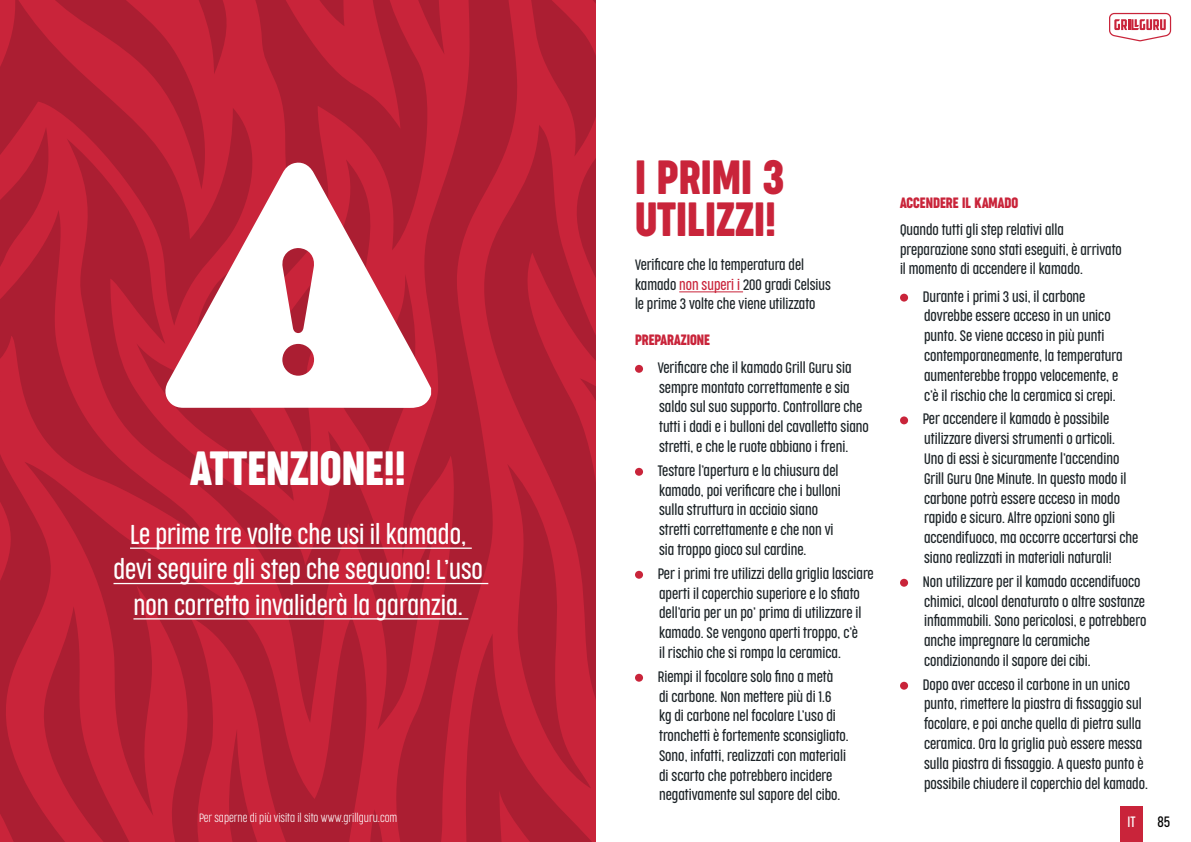
<style>
.page{position:relative;width:1191px;height:842px;background:#fff}
.page>*{position:absolute;margin:0;border:0;box-sizing:border-box;transform-origin:0 0}
.t1{font:45.2px/42.4px "Cocogoose Compressed";color:#c9243a}
.t2{font:45.2px "Cocogoose Compressed";color:#fff}
.t3{font:300 25.4px/35.3px "Cocogoose Compressed";color:#fff;text-align:center}
.t4{font:300 14.1px/19.8px "Cocogoose Compressed";color:#1c2327}
.t5{font:14.1px "Cocogoose Compressed";color:#c9243a}
.t6{font:300 14px/19.4px "Cocogoose Compressed";color:#1c2327}
.t7{font:300 14px "Cocogoose Compressed";color:#fff}
.t8{font:300 14px "Cocogoose Compressed";color:#000}
.t9{font:200 11.3px "Cocogoose Compressed";color:#fff}
.s1{color:#c9243a}
</style>
<div class="page">
<div style="left:1120px;top:806px;width:22px;height:36px;background:#c9243a"></div>
<hr style="left:679px;top:291px;width:64px;height:1px;background:#c9243a">
<div style="left:635px;top:365px;width:8px;height:8px;background:#c9243a;border-radius:50%"></div>
<div style="left:635px;top:468px;width:8px;height:8px;background:#c9243a;border-radius:50%"></div>
<div style="left:635px;top:571px;width:8px;height:8px;background:#c9243a;border-radius:50%"></div>
<div style="left:635px;top:674px;width:8px;height:8px;background:#c9243a;border-radius:50%"></div>
<div style="left:900px;top:294px;width:8px;height:8px;background:#c9243a;border-radius:50%"></div>
<div style="left:900px;top:416px;width:8px;height:8px;background:#c9243a;border-radius:50%"></div>
<div style="left:900px;top:579px;width:8px;height:8px;background:#c9243a;border-radius:50%"></div>
<div style="left:900px;top:682px;width:8px;height:8px;background:#c9243a;border-radius:50%"></div>
<svg style="left:1109px;top:12px;width:62px;height:30px"></svg>
<svg style="left:347px;top:408px;width:45px;height:322px;background:#b72035"></svg>
<svg style="left:347px;top:0;width:45px;height:161px;background:#bc2136"></svg>
<svg style="left:0;top:0;width:347px;height:462px;background:#ba2136"></svg>
<svg style="left:392px;top:0;width:72px;height:842px;background:#bb2136"></svg>
<svg style="left:428px;top:125px;width:36px;height:580px;background:#b42034"></svg>
<svg style="left:0;top:790px;width:24px;height:52px"></svg>
<svg style="left:0;top:210px;width:205px;height:580px;background:#b72035"></svg>
<svg style="left:24px;top:462px;width:359px;height:380px;background:#ba2136"></svg>
<svg style="left:225px;top:729px;width:37px;height:113px;background:#be2137"></svg>
<svg style="left:464px;top:0;width:131px;height:842px;background:#b82035"></svg>
<hr style="left:130px;top:547px;width:342px;height:2px;background:#fff">
<hr style="left:113px;top:583px;width:375px;height:1px;background:#fff">
<hr style="left:133px;top:618px;width:335px;height:1px;background:#fff">
<svg style="left:163px;top:161px;width:268px;height:247px"></svg>
<h1 class="t2" style="left:190px;top:437px;width:217px">ATTENZIONE!!</h1>
<h2 class="t3" style="left:113px;top:517px;width:371px">Le prime tre volte che usi il kamado, devi seguire gli step che seguono! L’uso non corretto invaliderà la garanzia.</h2>
<p class="t9" style="left:199px;top:810px;width:200px">Per saperne di più visita il sito www.grillguru.com</p>
<h1 class="t1" style="left:635px;top:156px;width:151px">I PRIMI 3<br>UTILIZZI!</h1>
<p class="t6" style="left:635px;top:255px;width:197px">Verificare che la temperatura del kamado <span class="s1">non superi i</span> 200 gradi Celsius le prime 3 volte che viene utilizzato</p>
<p class="t5" style="left:635px;top:330px;width:77px">PREPARAZIONE</p>
<p class="t4" style="left:658px;top:357px;width:213px">Verificare che il kamado Grill Guru sia sempre montato correttamente e sia saldo sul suo supporto. Controllare che tutti i dadi e i bulloni del cavalletto siano stretti, e che le ruote abbiano i freni.</p>
<p class="t4" style="left:658px;top:460px;width:184px">Testare l’apertura e la chiusura del kamado, poi verificare che i bulloni sulla struttura in acciaio siano stretti correttamente e che non vi sia troppo gioco sul cardine.</p>
<p class="t4" style="left:658px;top:563px;width:217px">Per i primi tre utilizzi della griglia lasciare aperti il coperchio superiore e lo sfiato dell’aria per un po’ prima di utilizzare il kamado. Se vengono aperti troppo, c’è<br>il rischio che si rompa la ceramica.</p>
<p class="t4" style="left:658px;top:666px;width:192px">Riempi il focolare solo fino a metà<br>di carbone. Non mettere più di 1.6<br>kg di carbone nel focolare L’uso di tronchetti è fortemente sconsigliato.<br>Sono, infatti, realizzati con materiali di scarto che potrebbero incidere negativamente sul sapore del cibo.</p>
<p class="t5" style="left:900px;top:193px;width:120px">ACCENDERE IL KAMADO</p>
<p class="t6" style="left:900px;top:220px;width:223px">Quando tutti gli step relativi alla preparazione sono stati eseguiti, è arrivato il momento di accendere il kamado.</p>
<p class="t4" style="left:922px;top:286px;width:201px">Durante i primi 3 usi, il carbone dovrebbe essere acceso in un unico punto. Se viene acceso in più punti contemporaneamente, la temperatura aumenterebbe troppo velocemente, e c’è il rischio che la ceramica si crepi.</p>
<p class="t4" style="left:922px;top:409px;width:217px">Per accendere il kamado è possibile utilizzare diversi strumenti o articoli.<br>Uno di essi è sicuramente l’accendino Grill Guru One Minute. In questo modo il carbone potrà essere acceso in modo rapido e sicuro. Altre opzioni sono gli accendifuoco, ma occorre accertarsi che siano realizzati in materiali naturali!</p>
<p class="t4" style="left:922px;top:571px;width:225px">Non utilizzare per il kamado accendifuoco chimici, alcool denaturato o altre sostanze infiammabili. Sono pericolosi, e potrebbero anche impregnare la ceramiche condizionando il sapore dei cibi.</p>
<p class="t4" style="left:922px;top:674px;width:227px">Dopo aver acceso il carbone in un unico punto, rimettere la piastra di fissaggio sul focolare, e poi anche quella di pietra sulla ceramica. Ora la griglia può essere messa sulla piastra di fissaggio. A questo punto è possibile chiudere il coperchio del kamado.</p>
<p class="t7" style="left:1127px;top:812px;width:10px">IT</p>
<p class="t8" style="left:1157px;top:812px;width:14px">85</p>
</div>
